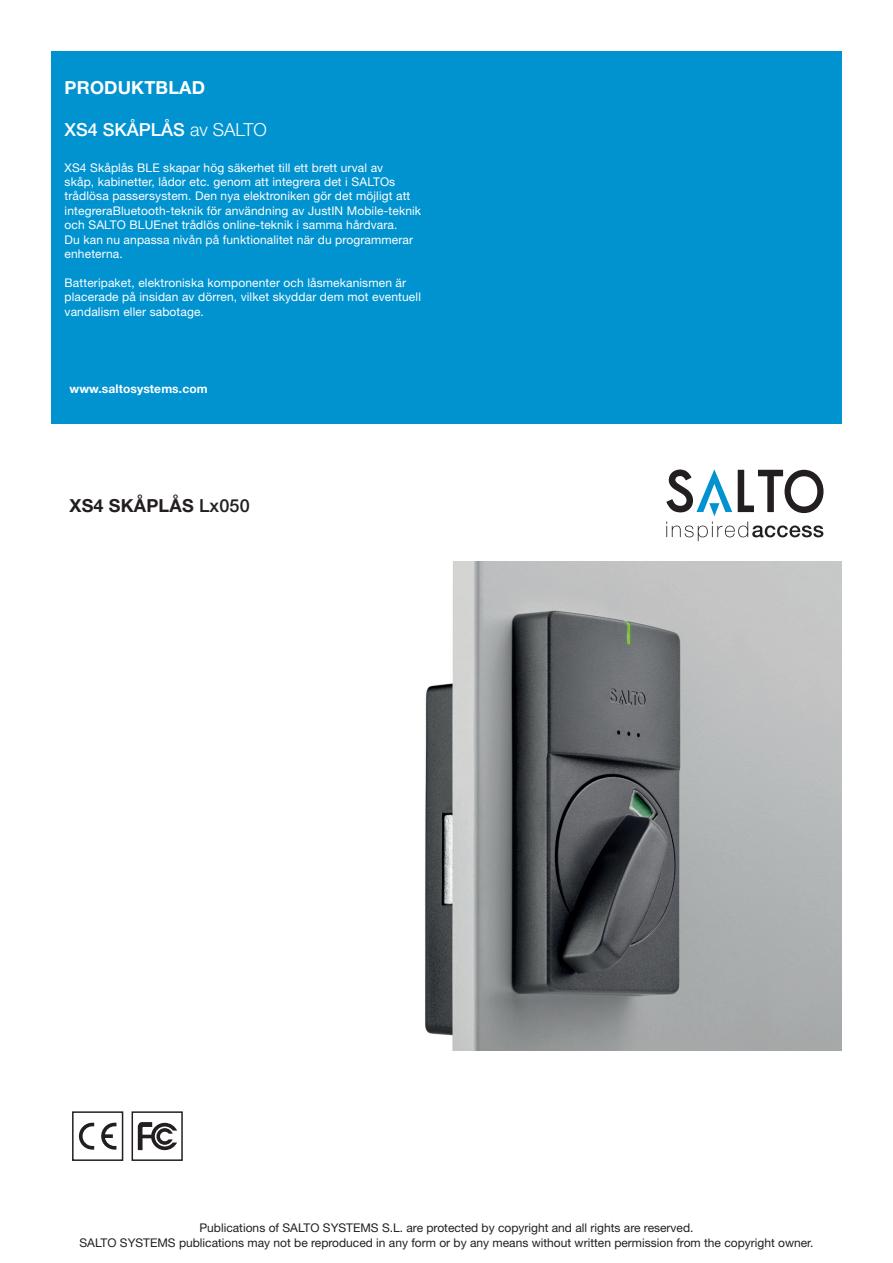
<style>
.page{position:relative;width:893px;height:1263px;background:#fff}
.page>*{position:absolute;margin:0;border:0;box-sizing:border-box;transform-origin:0 0}
.t1{font:500 18px "Helvetica Neue LT Std";color:#fff}
.t2{font:700 18px "Helvetica Neue LT Std";letter-spacing:.01em;color:#231f20}
.t3{font:700 18px "Helvetica Neue LT Std";letter-spacing:.01em;color:#fff}
.t4{font:12px/14.4px "Helvetica Neue LT Std";letter-spacing:.01em;color:#fff}
.t5{font:12px/14.4px "Helvetica Neue LT Std";color:#231f20;text-align:center}
.t6{font:700 12px "Helvetica Neue LT Std";letter-spacing:.01em;color:#fff}
.s1{font-weight:300}
.s2{font-weight:500}
</style>
<div class="page">
<div style="left:51px;top:51px;width:791px;height:372px;background:#0093d0"></div>
<svg style="left:666px;top:469px;width:157px;height:72px"></svg>
<div style="left:132px;top:1111px;width:51px;height:50px;border:2px solid #231f20"></div>
<svg style="left:138px;top:1122px;width:39px;height:28px"></svg>
<img style="left:425px;top:561px;width:417px;height:489px">
<div style="left:72px;top:1111px;width:51px;height:50px;border:2px solid #231f20"></div>
<svg style="left:79px;top:1123px;width:15px;height:26px"></svg>
<svg style="left:101px;top:1123px;width:15px;height:26px"></svg>
<h1 class="t3" style="left:65px;top:76px;width:142px">PRODUKTBLAD</h1>
<h1 class="t1" style="left:65px;top:118px;width:204px">XS4 SKÅPLÅS <span class="s1">av SALTO</span></h1>
<p class="t4" style="left:65px;top:160px;width:358px">XS4 Skåplås BLE skapar hög säkerhet till ett brett urval av<br>skåp, kabinetter, lådor etc. genom att integrera det i SALTOs trådlösa passersystem. Den nya elektroniken gör det möjligt att integreraBluetooth-teknik för användning av JustIN Mobile-teknik och SALTO BLUEnet trådlös online-teknik i samma hårdvara.<br>Du kan nu anpassa nivån på funktionalitet när du programmerar enheterna.</p>
<p class="t4" style="left:65px;top:275px;width:358px">Batteripaket, elektroniska komponenter och låsmekanismen är placerade på insidan av dörren, vilket skyddar dem mot eventuell vandalism eller sabotage.</p>
<p class="t6" style="left:69px;top:382px;width:140px">www.saltosystems.com</p>
<h1 class="t2" style="left:69px;top:494px;width:182px">XS4 SKÅPLÅS <span class="s2">Lx050</span></h1>
<p class="t5" style="left:79px;top:1220px;width:735px">Publications of SALTO SYSTEMS S.L. are protected by copyright and all rights are reserved.<br>SALTO SYSTEMS publications may not be reproduced in any form or by any means without written permission from the copyright owner.</p>
</div>
